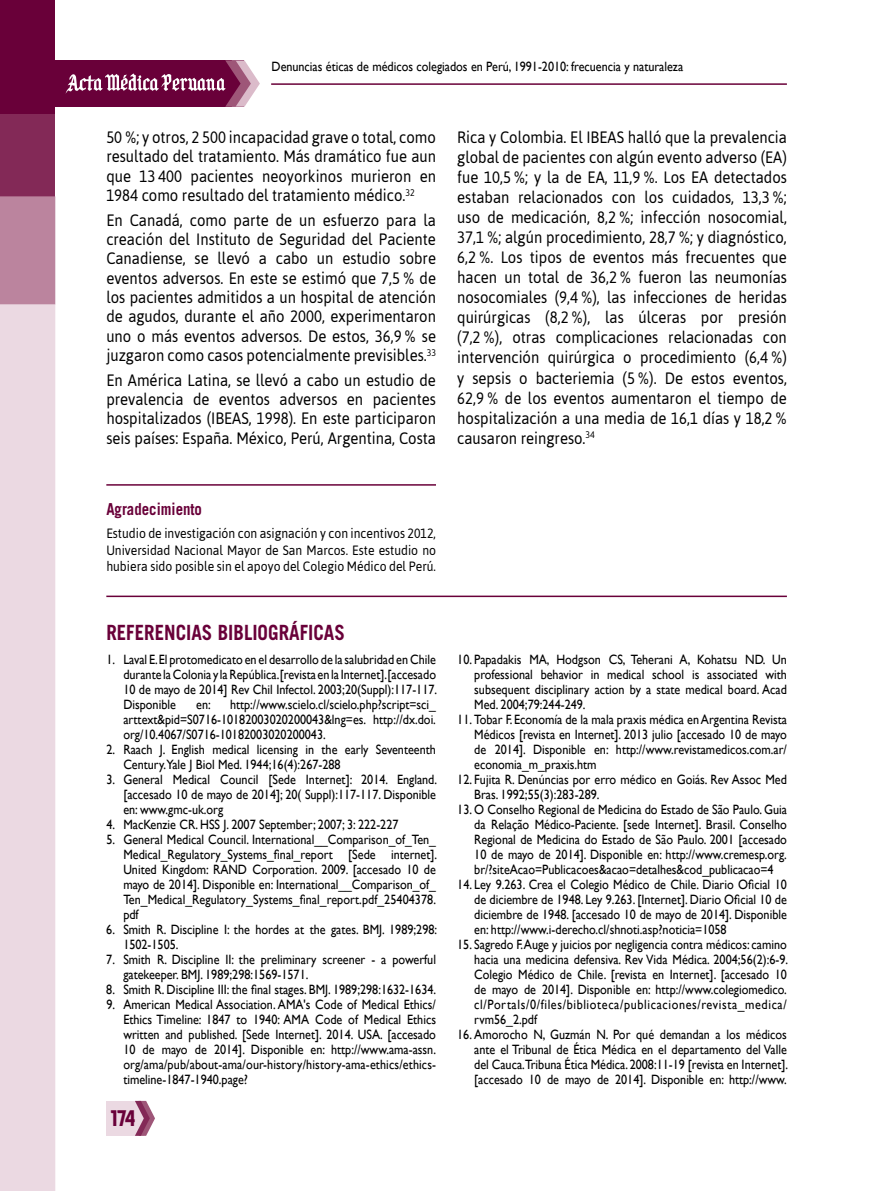
<style>
.page{position:relative;width:872px;height:1191px;background:#fff}
.page>*{position:absolute;margin:0;border:0;box-sizing:border-box;transform-origin:0 0}
.t1{font:22.5px "Milocha";color:#690039;scale:.9 1}
.t2{font:700 21px "Trade Gothic";color:#690039;scale:.9 1}
.t3{font:16.5px/20.1px "Asap";color:#000;text-align:justify;scale:.9 1}
.t4{font:700 16.5px "Trade Gothic";color:#690039;scale:.9 1}
.t5{font:13.5px/15px "Gill Sans";color:#000;text-align:justify;scale:.9 1}
.t6{font:13.5px/16.5px "Asap";color:#000;text-align:justify;scale:.9 1}
</style>
<div class="page">
<div style="left:106px;top:1100px;width:38px;height:35px;background:#ebd9e2"></div>
<svg style="left:135px;top:1100px;width:20px;height:35px"></svg>
<div style="left:0;top:0;width:55px;height:114px;background:#690039"></div>
<div style="left:0;top:114px;width:55px;height:82px;background:#832957"></div>
<div style="left:0;top:196px;width:55px;height:109px;background:#bb849e"></div>
<div style="left:0;top:305px;width:55px;height:886px;background:#ebd9e2"></div>
<div style="left:55px;top:60px;width:189px;height:47px;background:#690039"></div>
<hr style="left:271px;top:83px;width:516px;height:2px;background:#690039">
<svg style="left:65px;top:60px;width:195px;height:47px"></svg>
<hr style="left:106px;top:484px;width:330px;height:1px;background:#690039">
<hr style="left:106px;top:595px;width:681px;height:2px;background:#690039">
<p class="t5" style="left:271px;top:59px;width:459px">Denuncias éticas de médicos colegiados en Perú, 1991-2010: frecuencia y naturaleza</p>
<p class="t3" style="left:106px;top:127px;width:368px;line-height:19.4px">50 %; y otros, 2 500 incapacidad grave o total, como resultado del tratamiento. Más dramático fue aun que 13 400 pacientes neoyorkinos murieron en 1984 como resultado del tratamiento médico.<sup>32</sup></p>
<p class="t3" style="left:106px;top:210px;width:368px;line-height:19.4px">En Canadá, como parte de un esfuerzo para la creación del Instituto de Seguridad del Paciente Canadiense, se llevó a cabo un estudio sobre eventos adversos. En este se estimó que 7,5 % de los pacientes admitidos a un hospital de atención de agudos, durante el año 2000, experimentaron uno o más eventos adversos. De estos, 36,9 % se juzgaron como casos potencialmente previsibles.<sup>33</sup></p>
<p class="t3" style="left:106px;top:370px;width:368px;line-height:19.4px">En América Latina, se llevó a cabo un estudio de prevalencia de eventos adversos en pacientes hospitalizados (IBEAS, 1998). En este participaron seis países: España. México, Perú, Argentina, Costa</p>
<p class="t3" style="left:457px;top:127px;width:368px">Rica y Colombia. El IBEAS halló que la prevalencia global de pacientes con algún evento adverso (EA) fue 10,5 %; y la de EA, 11,9 %. Los EA detectados estaban relacionados con los cuidados, 13,3 %; uso de medicación, 8,2 %; infección nosocomial, 37,1 %; algún procedimiento, 28,7 %; y diagnóstico, 6,2 %. Los tipos de eventos más frecuentes que hacen un total de 36,2 % fueron las neumonías nosocomiales (9,4 %), las infecciones de heridas quirúrgicas (8,2 %), las úlceras por presión (7,2 %), otras complicaciones relacionadas con intervención quirúrgica o procedimiento (6,4 %) y sepsis o bacteriemia (5 %). De estos eventos, 62,9 % de los eventos aumentaron el tiempo de hospitalización a una media de 16,1 días y 18,2 % causaron reingreso.<sup>34</sup></p>
<p class="t4" style="left:106px;top:499px;width:108px">Agradecimiento</p>
<p class="t6" style="left:106px;top:525px;width:368px">Estudio de investigación con asignación y con incentivos 2012, Universidad Nacional Mayor de San Marcos. Este estudio no hubiera sido posible sin el apoyo del Colegio Médico del Perú.</p>
<h2 class="t2" style="left:106px;top:620px;width:266px">REFERENCIAS BIBLIOGRÁFICAS</h2>
<p class="t5" style="left:123px;top:651px;width:350px;text-indent:-17px">1. Laval E. El protomedicato en el desarrollo de la salubridad en Chile durante la Colonia y la República.[revista en la Internet].[accesado 10 de mayo de 2014] Rev Chil Infectol. 2003;20(Suppl):117-117.<br>Disponible</p>
<p class="t5" style="left:123px;top:696px;width:349px;text-indent:107px">http://www.scielo.cl/scielo.php?script=sci_ arttext&amp;pid=S0716-10182003020200043&amp;lng=es. http://dx.doi. org/10.4067/S0716-10182003020200043.</p>
<p class="t5" style="left:123px;top:741px;width:349px;text-indent:-17px">2. Raach J. English medical licensing in the early Seventeenth<br>Century.Yale J Biol Med. 1944;16(4):267-288</p>
<p class="t5" style="left:123px;top:771px;width:350px;text-indent:-17px">3. General Medical Council [Sede Internet]: 2014. England. [accesado 10 de mayo de 2014]; 20( Suppl):117-117. Disponible en: www.gmc-uk.org</p>
<p class="t5" style="left:106px;top:816px;width:326px">4. MacKenzie CR. HSS J. 2007 September; 2007; 3: 222-227</p>
<p class="t5" style="left:123px;top:831px;width:350px;text-indent:-17px">5. General Medical Council. International__Comparison_of_Ten_ Medical_Regulatory_Systems_final_report [Sede internet].<br>United Kingdom: RAND Corporation. 2009. [accesado 10 de mayo de 2014]. Disponible en: International__Comparison_of_ Ten_Medical_Regulatory_Systems_final_report.pdf_25404378. pdf</p>
<p class="t5" style="left:123px;top:921px;width:350px;text-indent:-17px">6. Smith R. Discipline I: the hordes at the gates. BMJ. 1989;298:<br>1502-1505.</p>
<p class="t5" style="left:123px;top:951px;width:349px;text-indent:-17px">7. Smith R. Discipline II: the preliminary screener - a powerful gatekeeper. BMJ. 1989;298:1569-1571.</p>
<p class="t5" style="left:106px;top:981px;width:368px">8. Smith R. Discipline III: the final stages. BMJ. 1989;298:1632-1634.</p>
<p class="t5" style="left:123px;top:996px;width:349px;text-indent:-17px">9. American Medical Association. AMA's Code of Medical Ethics/ Ethics Timeline: 1847 to 1940: AMA Code of Medical Ethics written and published. [Sede Internet]. 2014. USA. [accesado 10 de mayo de 2014]. Disponible en: http://www.ama-assn. org/ama/pub/about-ama/our-history/history-ama-ethics/ethics&shy;timeline-1847-1940.page?</p>
<p class="t5" style="left:196px;top:696px;width:18px">en:</p>
<h1 class="t1" style="left:111px;top:1105px;width:29px">174</h1>
<p class="t5" style="left:474px;top:652px;width:349px;text-indent:-17px">10. Papadakis MA, Hodgson CS, Teherani A, Kohatsu ND. Un professional behavior in medical school is associated with subsequent disciplinary action by a state medical board. Acad Med. 2004;79:244-249.</p>
<p class="t5" style="left:474px;top:712px;width:349px;text-indent:-17px">11. Tobar F. Economía de la mala praxis médica en Argentina Revista Médicos [revista en Internet]. 2013 julio [accesado 10 de mayo de 2014]. Disponible en: http://www.revistamedicos.com.ar/ economia_m_praxis.htm</p>
<p class="t5" style="left:474px;top:772px;width:349px;text-indent:-17px">12. Fujita R. Denúncias por erro médico en Goiás. Rev Assoc Med<br>Bras. 1992;55(3):283-289.</p>
<p class="t5" style="left:474px;top:802px;width:349px;text-indent:-17px">13. O Conselho Regional de Medicina do Estado de São Paulo. Guia da Relação Médico-Paciente. [sede Internet]. Brasil. Conselho Regional de Medicina do Estado de São Paulo. 2001 [accesado 10 de mayo de 2014]. Disponible en: http://www.cremesp.org. br/?siteAcao=Publicacoes&amp;acao=detalhes&amp;cod_publicacao=4</p>
<p class="t5" style="left:474px;top:877px;width:349px;text-indent:-17px">14. Ley 9.263. Crea el Colegio Médico de Chile. Diario Oficial 10 de diciembre de 1948. Ley 9.263. [Internet]. Diario Oficial 10 de diciembre de 1948. [accesado 10 de mayo de 2014]. Disponible en: http://www.i-derecho.cl/shnoti.asp?noticia=1058</p>
<p class="t5" style="left:474px;top:937px;width:350px;text-indent:-17px">15. Sagredo F.Auge y juicios por negligencia contra médicos: camino hacia una medicina defensiva. Rev Vida Médica. 2004;56(2):6-9.<br>Colegio Médico de Chile. [revista en Internet]. [accesado 10 de mayo de 2014]. Disponible en: http://www.colegiomedico. cl/Portals/0/files/biblioteca/publicaciones/revista_medica/ rvm56_2.pdf</p>
<p class="t5" style="left:474px;top:1027px;width:350px;text-indent:-17px">16. Amorocho N, Guzmán N. Por qué demandan a los médicos ante el Tribunal de Ética Médica en el departamento del Valle del Cauca.Tribuna Ética Médica. 2008:11-19 [revista en Internet]. [accesado 10 de mayo de 2014]. Disponible en: http://www.</p>
</div>
